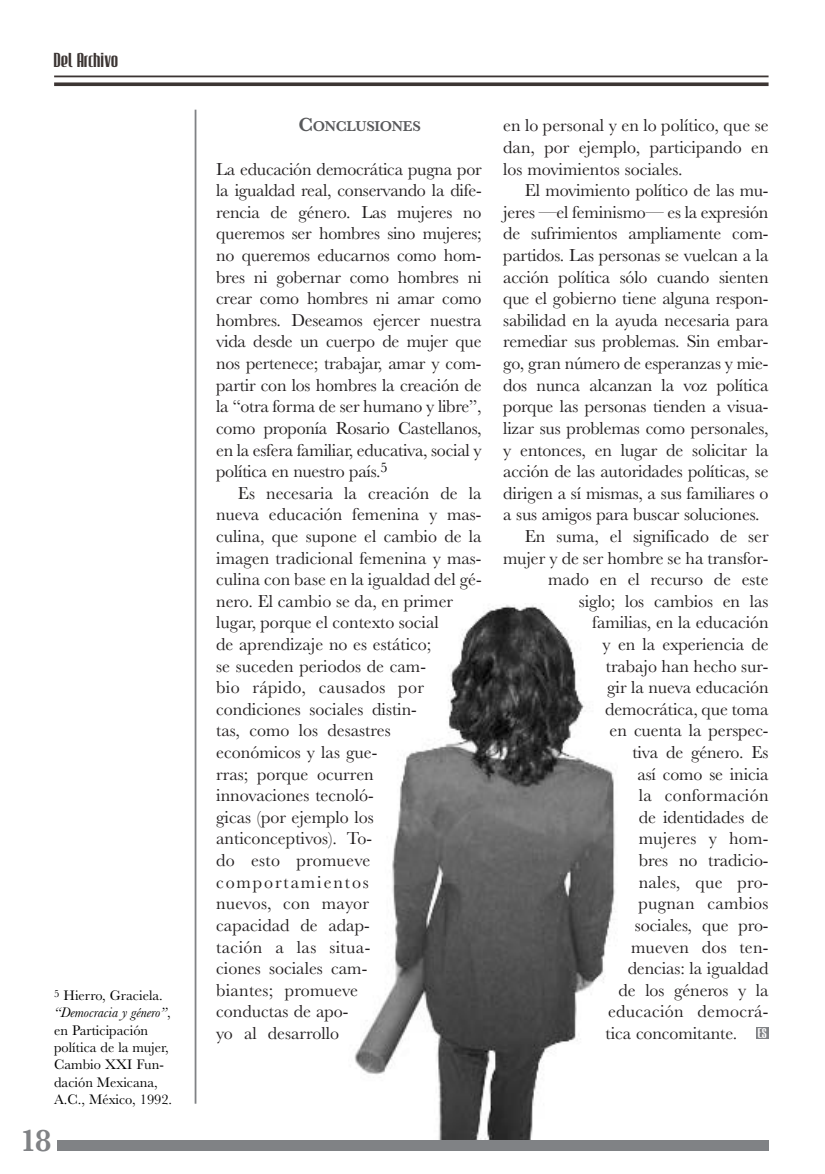
<style>
.page{position:relative;width:825px;height:1174px;background:#fff}
.page>*{position:absolute;margin:0;border:0;box-sizing:border-box;transform-origin:0 0}
.t1{font:600 32.4px "Baskerville";color:#808285}
.t2{font:18px/21.6px "Baskerville";letter-spacing:-.005em;color:#231f20;text-align:justify}
.t3{font:18px "Baskerville";letter-spacing:.015em;color:#231f20}
.t4{font:18px "Mabella";color:#3c3533}
.t5{font:600 14.7px "Baskerville";letter-spacing:-.02em;color:#58595b}
.t6{font:14.4px/17.4px "Baskerville";color:#000}
.t7{font:12.6px "Mabella";color:#fff}
.s1{font-style:italic}
.s2{font-size:19.8px}
</style>
<div class="page">
<svg style="left:54px;top:82px;width:714px;height:4px;background:#524c4a"></svg>
<hr style="left:54px;top:76px;width:714px;height:1px;background:#3c3533">
<img style="left:354px;top:605px;width:261px;height:535px">
<hr style="left:195px;top:110px;width:1px;height:993px;background:#808285">
<div style="left:756px;top:1027px;width:12px;height:11px;background:#808285"></div>
<div style="left:57px;top:1140px;width:711px;height:11px;background:#808285"></div>
<p class="t4" style="left:54px;top:52px;width:66px">Del Archivo</p>
<p class="t6" style="left:54px;top:988px;width:120px"><sup>5</sup> Hierro, Graciela. <span class="s1">“Democracia y género”</span>, en Participación política de la mujer,<br>Cambio XXI Fun&shy;dación Mexicana,<br>A.C., México, 1992.</p>
<h1 class="t1" style="left:20px;top:1128px;width:32px">18</h1>
<p class="t5" style="left:298px;top:121px;width:124px"><span class="s2">C</span>ONCLUSIONES</p>
<p class="t2" style="left:216px;top:160px;width:267px">La educación democrática pugna por la igualdad real, conservando la dife&shy;rencia de género. Las mujeres no queremos ser hombres sino mujeres; no queremos educarnos como hom&shy;bres ni gobernar como hombres ni crear como hombres ni amar como hombres. Deseamos ejercer nuestra vida desde un cuerpo de mujer que nos pertenece; trabajar, amar y com&shy;partir con los hombres la creación de la “otra forma de ser humano y libre”, como proponía Rosario Castellanos, en la esfera familiar, educativa, social y política en nuestro país.<sup>5</sup></p>
<p class="t2" style="left:216px;top:484px;width:267px;text-align:left;text-indent:22px">Es necesaria la creación de la nueva educación femenina y mas&shy;culina, que supone el cambio de la imagen tradicional femenina y mas&shy;culina con base en la igualdad del gé&shy;nero. El cambio se da, en primer lugar, porque el contexto social<br>de aprendizaje no es estático;<br>se suceden periodos de cam-<br>bio rápido, causados por condiciones sociales distin-<br>tas, como los desastres<br>económicos y las gue-<br>rras; porque ocurren<br>innovaciones tecnoló-<br>gicas (por ejemplo los anticonceptivos). To-<br>do esto promueve comportamientos<br>nuevos, con mayor<br>capacidad de adap-<br>tación a las situa-<br>ciones sociales cam-<br>biantes; promueve<br>conductas de apo-<br>yo al desarrollo</p>
<p class="t2" style="left:503px;top:117px;width:267px">en lo personal y en lo político, que se dan, por ejemplo, participando en los movimientos sociales.</p>
<p class="t2" style="left:525px;top:182px;width:245px">El movimiento político de las mu-</p>
<p class="t2" style="left:503px;top:203px;width:267px">jeres —el feminismo— es la expresión</p>
<p class="t2" style="left:503px;top:225px;width:267px">de sufrimientos ampliamente com-</p>
<p class="t2" style="left:503px;top:246px;width:267px">partidos. Las personas se vuelcan a la</p>
<p class="t2" style="left:503px;top:268px;width:267px">acción política sólo cuando sienten</p>
<p class="t2" style="left:503px;top:290px;width:267px">que el gobierno tiene alguna respon-</p>
<p class="t2" style="left:503px;top:311px;width:267px">sabilidad en la ayuda necesaria para</p>
<p class="t2" style="left:503px;top:333px;width:267px">remediar sus problemas. Sin embar-</p>
<p class="t2" style="left:503px;top:354px;width:267px">go, gran número de esperanzas y mie-</p>
<p class="t2" style="left:503px;top:376px;width:267px">dos nunca alcanzan la voz política</p>
<p class="t2" style="left:503px;top:398px;width:267px">porque las personas tienden a visua-</p>
<p class="t2" style="left:503px;top:419px;width:267px">lizar sus problemas como personales,</p>
<p class="t2" style="left:503px;top:441px;width:267px">y entonces, en lugar de solicitar la</p>
<p class="t2" style="left:503px;top:462px;width:267px">acción de las autoridades políticas, se</p>
<p class="t2" style="left:503px;top:484px;width:267px">dirigen a sí mismas, a sus familiares o</p>
<p class="t2" style="left:503px;top:506px;width:258px">a sus amigos para buscar soluciones.</p>
<p class="t2" style="left:525px;top:527px;width:245px">En suma, el significado de ser</p>
<p class="t2" style="left:503px;top:549px;width:267px">mujer y de ser hombre se ha transfor-</p>
<p class="t2" style="left:548px;top:570px;width:222px">mado en el recurso de este</p>
<p class="t2" style="left:579px;top:592px;width:191px">siglo; los cambios en las</p>
<p class="t2" style="left:592px;top:614px;width:178px">familias, en la educación</p>
<p class="t2" style="left:603px;top:635px;width:167px">y en la experiencia de</p>
<p class="t2" style="left:606px;top:657px;width:164px">trabajo han hecho sur-</p>
<p class="t2" style="left:607px;top:678px;width:163px">gir la nueva educación</p>
<p class="t2" style="left:605px;top:700px;width:165px">democrática, que toma</p>
<p class="t2" style="left:610px;top:722px;width:160px">en cuenta la perspec-</p>
<p class="t2" style="left:632px;top:743px;width:138px">tiva de género. Es</p>
<p class="t2" style="left:637px;top:765px;width:133px">así como se inicia</p>
<p class="t3" style="left:639px;top:789px;width:131px">la conformación</p>
<p class="t2" style="left:639px;top:808px;width:131px">de identidades de</p>
<p class="t3" style="left:639px;top:832px;width:131px">mujeres y hom-</p>
<p class="t2" style="left:639px;top:851px;width:131px">bres no tradicio-</p>
<p class="t3" style="left:639px;top:875px;width:131px">nales, que pro-</p>
<p class="t3" style="left:638px;top:897px;width:132px">pugnan cambios</p>
<p class="t2" style="left:635px;top:916px;width:135px">sociales, que pro-</p>
<p class="t3" style="left:631px;top:940px;width:139px">mueven dos ten-</p>
<p class="t2" style="left:628px;top:959px;width:142px">dencias: la igualdad</p>
<p class="t2" style="left:619px;top:981px;width:151px">de los géneros y la</p>
<p class="t3" style="left:608px;top:1005px;width:162px">educación democrá-</p>
<p class="t2" style="left:606px;top:1024px;width:133px">tica concomitante.</p>
<p class="t7" style="left:758px;top:1027px;width:11px">ES</p>
</div>
